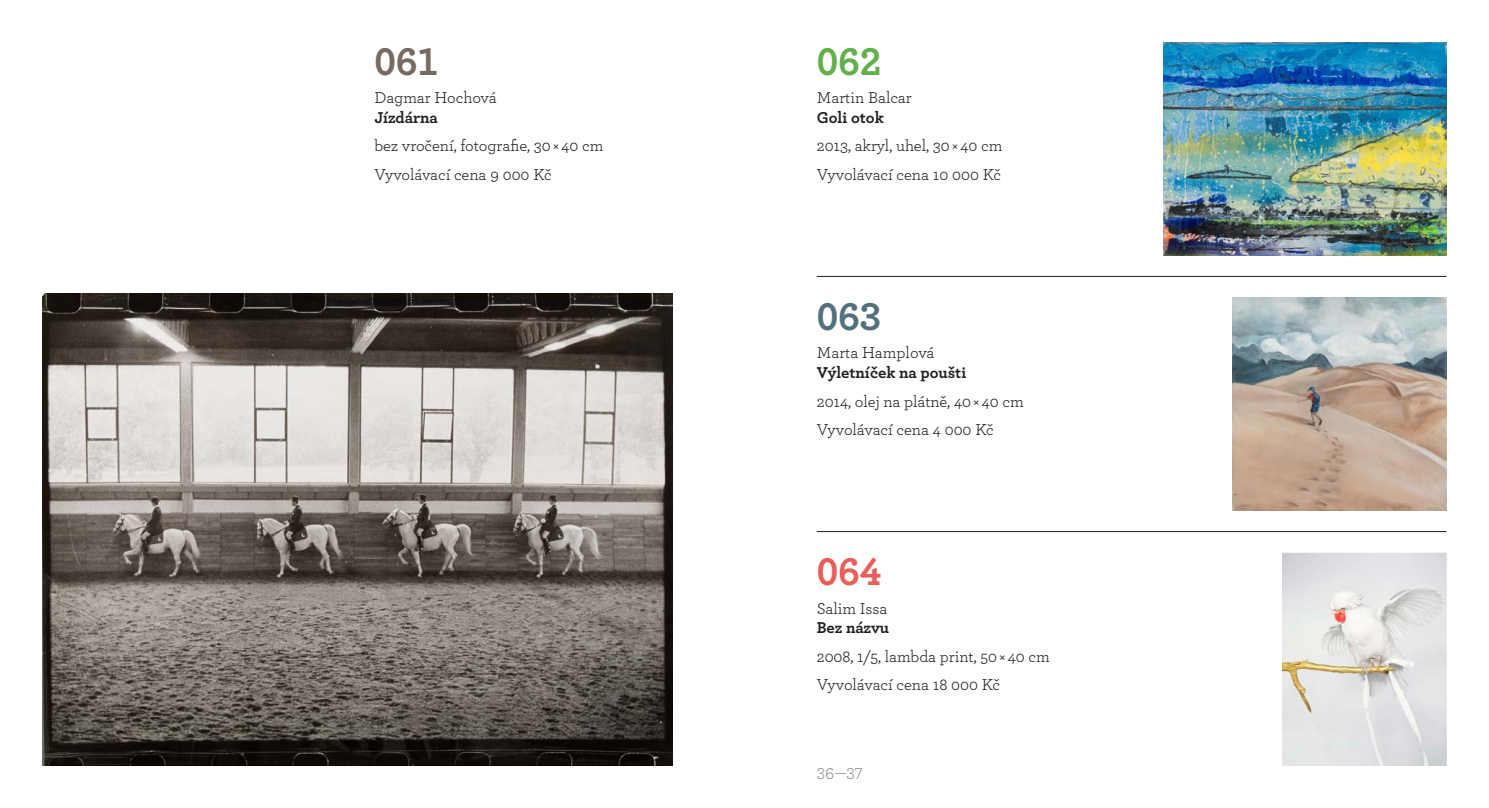
<style>
.page{position:relative;width:1489px;height:808px;background:#fff}
.page>*{position:absolute;margin:0;border:0;box-sizing:border-box;transform-origin:0 0}
.t1{font:700 40.5px "Archer";color:#776a62}
.t2{font:700 40.5px "Archer";color:#e95e59}
.t3{font:700 40.5px "Archer";color:#53717c}
.t4{font:700 40.5px "Archer";color:#62b04a}
.t5{font:16.5px/28.3px "Archer";letter-spacing:-.005em;color:#231f20}
.t6{font:700 16.5px "Archer";letter-spacing:-.005em;color:#231f20}
.t7{font:16.5px "Archer";color:#979391}
</style>
<div class="page">
<img style="left:43px;top:293px;width:629px;height:472px">
<img style="left:1163px;top:43px;width:283px;height:212px">
<img style="left:1232px;top:298px;width:214px;height:212px">
<img style="left:1282px;top:553px;width:164px;height:212px">
<hr style="left:816px;top:276px;width:630px;height:1px;background:#231f20">
<hr style="left:816px;top:531px;width:630px;height:1px;background:#231f20">
<h1 class="t1" style="left:374px;top:29px;width:66px">061</h1>
<p class="t5" style="left:374px;top:83px;width:124px">Dagmar Hochová</p>
<p class="t6" style="left:374px;top:105px;width:65px">Jízdárna</p>
<p class="t5" style="left:374px;top:131px;width:230px">bez vročení, fotografie, 30 × 40 cm<br>Vyvolávací cena 9 000 Kč</p>
<h1 class="t4" style="left:816px;top:29px;width:66px">062</h1>
<p class="t5" style="left:816px;top:83px;width:96px">Martin Balcar</p>
<p class="t6" style="left:816px;top:105px;width:68px">Goli otok</p>
<p class="t5" style="left:816px;top:131px;width:187px">2013, akryl, uhel, 30 × 40 cm<br>Vyvolávací cena 10 000 Kč</p>
<h1 class="t3" style="left:816px;top:285px;width:66px">063</h1>
<p class="t5" style="left:816px;top:338px;width:119px">Marta Hamplová</p>
<p class="t6" style="left:816px;top:360px;width:151px">Výletníček na poušti</p>
<p class="t5" style="left:816px;top:386px;width:208px">2014, olej na plátně, 40 × 40 cm<br>Vyvolávací cena 4 000 Kč</p>
<h1 class="t2" style="left:816px;top:540px;width:66px">064</h1>
<p class="t5" style="left:816px;top:593px;width:72px">Salim Issa</p>
<p class="t6" style="left:816px;top:615px;width:74px">Bez názvu</p>
<p class="t5" style="left:816px;top:641px;width:234px">2008, 1/5, lambda print, 50 × 40 cm<br>Vyvolávací cena 18 000 Kč</p>
<p class="t7" style="left:816px;top:762px;width:48px">36—37</p>
</div>
